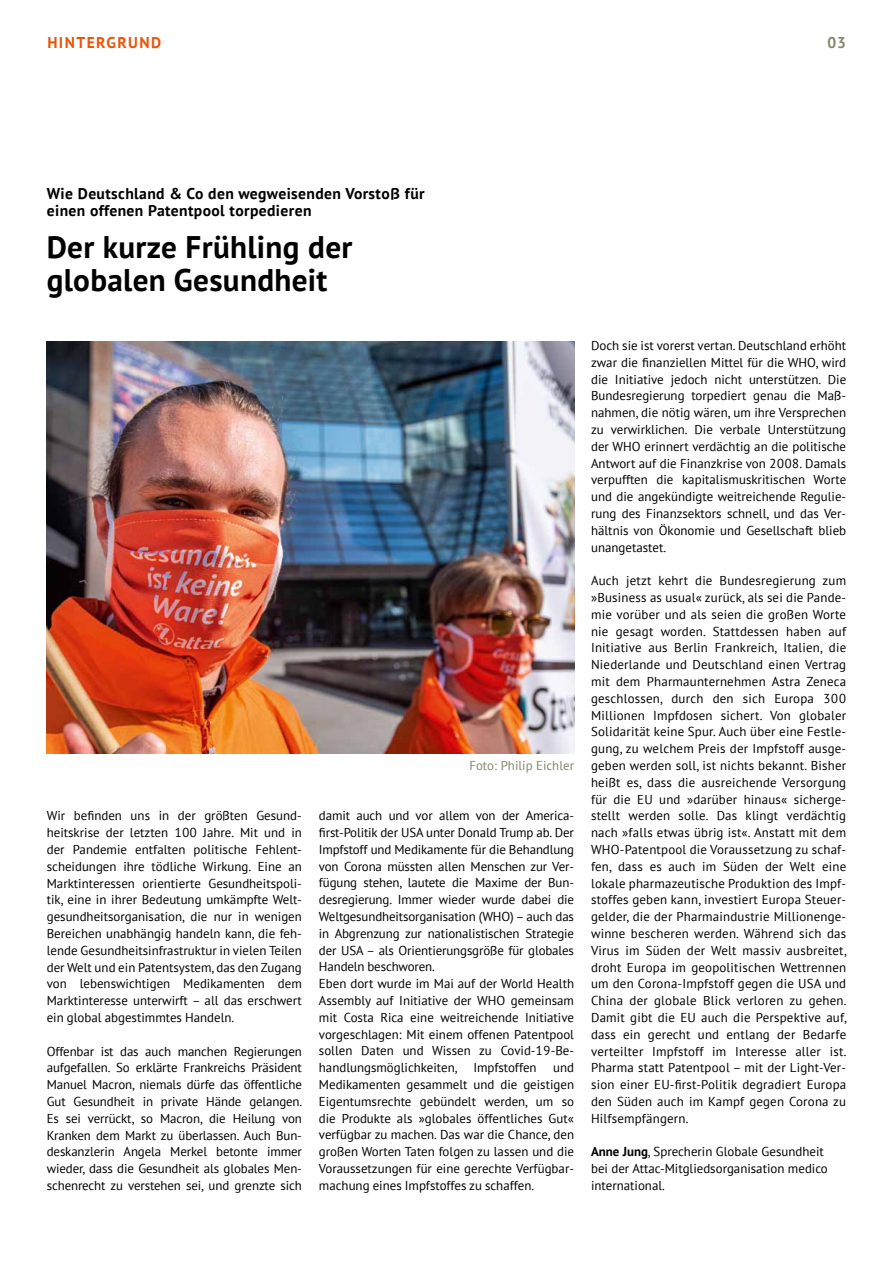
<style>
.page{position:relative;width:893px;height:1263px;background:#fff}
.page>*{position:absolute;margin:0;border:0;box-sizing:border-box;transform-origin:0 0}
.t1{font:31.2px/33.6px "Attac Serifenlos Bold";letter-spacing:.01em;color:#000}
.t2{font:15.6px/16.8px "Attac Serifenlos Bold";letter-spacing:.025em;color:#000}
.t3{font:15.6px "Attac Serifenlos Bold";color:#ea5408}
.t4{font:15.6px "Attac Serifenlos Bold";color:#86846b}
.t5{font:12.9px/16.8px "Attac Serifenlos Regular";letter-spacing:-.01em;color:#000;text-align:justify}
.t6{font:12.9px "Attac Serifenlos Regular";color:#86846b}
.s1{font-family:"Attac Serifenlos Bold"}
</style>
<div class="page">
<img style="left:47px;top:342px;width:527px;height:411px">
<p class="t3" style="left:47px;top:32px;width:51px">Hintergrund</p>
<p class="t4" style="left:827px;top:32px;width:21px">03</p>
<p class="t2" style="left:47px;top:185px;width:379px">Wie Deutschland &amp; Co den wegweisenden Vorstoß für einen offenen Patentpool torpedieren</p>
<h1 class="t1" style="left:47px;top:229px;width:307px">Der kurze Frühling der globalen Gesundheit</h1>
<p class="t5" style="left:47px;top:807px;width:257px">Wir befinden uns in der größten Gesund&shy;heitskrise der letzten 100 Jahre. Mit und in der Pandemie entfalten politische Fehlent&shy;scheidungen ihre tödliche Wirkung. Eine an Marktinteressen orientierte Gesundheitspoli&shy;tik, eine in ihrer Bedeutung umkämpfte Welt&shy;gesundheitsorganisation, die nur in wenigen Bereichen unabhängig handeln kann, die feh&shy;lende Gesundheitsinfrastruktur in vielen Teilen der Welt und ein Patentsystem, das den Zugang von lebenswichtigen Medikamenten dem Marktinteresse unterwirft – all das erschwert ein global abgestimmtes Handeln.</p>
<p class="t5" style="left:47px;top:1042px;width:257px">Offenbar ist das auch manchen Regierungen aufgefallen. So erklärte Frankreichs Präsident Manuel Macron, niemals dürfe das öffentliche Gut Gesundheit in private Hände gelangen.<br>Es sei verrückt, so Macron, die Heilung von Kranken dem Markt zu überlassen. Auch Bun&shy;deskanzlerin Angela Merkel betonte immer wieder, dass die Gesundheit als globales Men&shy;schenrecht zu verstehen sei, und grenzte sich</p>
<p class="t6" style="left:469px;top:757px;width:106px">Foto: Philip Eichler</p>
<p class="t5" style="left:319px;top:807px;width:257px;text-align:left">damit auch und vor allem von der America&shy;first-Politik der USA unter Donald Trump ab. Der Impfstoff und Medikamente für die Behandlung von Corona müssten allen Menschen zur Ver&shy;fügung stehen, lautete die Maxime der Bun&shy;desregierung. Immer wieder wurde dabei die Weltgesundheitsorganisation (WHO) – auch das in Abgrenzung zur nationalistischen Strategie der USA – als Orientierungsgröße für globales Handeln beschworen.<br>Eben dort wurde im Mai auf der World Health Assembly auf Initiative der WHO gemeinsam mit Costa Rica eine weitreichende Initiative vorgeschlagen: Mit einem offenen Patentpool sollen Daten und Wissen zu Covid-19-Be&shy;handlungsmöglichkeiten, Impfstoffen</p>
<p class="t5" style="left:319px;top:1059px;width:257px;text-indent:234px">und Medikamenten gesammelt und die geistigen Eigentumsrechte gebündelt werden, um so die Produkte als »globales öffentliches Gut« verfügbar zu machen. Das war die Chance, den großen Worten Taten folgen zu lassen und die Voraussetzungen für eine gerechte Verfügbar&shy;machung eines Impfstoffes zu schaffen.</p>
<p class="t5" style="left:591px;top:337px;width:257px">Doch sie ist vorerst vertan. Deutschland erhöht zwar die finanziellen Mittel für die WHO, wird die Initiative jedoch nicht unterstützen. Die Bundesregierung torpediert genau die Maß&shy;nahmen, die nötig wären, um ihre Versprechen zu verwirklichen. Die verbale Unterstützung der WHO erinnert verdächtig an die politische Antwort auf die Finanzkrise von 2008. Damals verpufften die kapitalismuskritischen Worte und die angekündigte weitreichende Regulie&shy;rung des Finanzsektors schnell, und das Ver&shy;hältnis von Ökonomie und Gesellschaft blieb unangetastet.</p>
<p class="t5" style="left:591px;top:572px;width:257px">Auch jetzt kehrt die Bundesregierung zum »Business as usual« zurück, als sei die Pande&shy;mie vorüber und als seien die großen Worte nie gesagt worden. Stattdessen haben auf Initiative aus Berlin Frankreich, Italien, die Niederlande und Deutschland einen Vertrag mit dem Pharmaunternehmen Astra Zeneca geschlossen, durch den sich Europa 300<br>Millionen Impfdosen sichert. Von globaler Solidarität keine Spur. Auch über eine Festle&shy;gung, zu welchem Preis der Impfstoff ausge&shy;geben werden soll, ist nichts bekannt. Bisher heißt es, dass die ausreichende Versorgung für die EU und »darüber hinaus« sicherge&shy;stellt werden solle. Das klingt verdächtig nach »falls etwas übrig ist«. Anstatt mit dem WHO-Patentpool die Voraussetzung zu schaf&shy;fen, dass es auch im Süden der Welt eine lokale pharmazeutische Produktion des Impf&shy;stoffes geben kann, investiert Europa Steuer&shy;gelder, die der Pharmaindustrie Millionenge&shy;winne bescheren werden. Während sich das Virus im Süden der Welt massiv ausbreitet, droht Europa im geopolitischen Wettrennen um den Corona-Impfstoff gegen die USA und China der globale Blick verloren zu gehen.<br>Damit gibt die EU auch die Perspektive auf, dass ein gerecht und entlang der Bedarfe verteilter Impfstoff im Interesse aller ist.<br>Pharma statt Patentpool – mit der Light-Ver&shy;sion einer EU-first-Politik degradiert Europa den Süden auch im Kampf gegen Corona zu Hilfsempfängern.</p>
<p class="t5" style="left:591px;top:1143px;width:238px;text-align:left"><span class="s1">Anne Jung</span>, Sprecherin Globale Gesundheit bei der Attac-Mitgliedsorganisation medico international.</p>
</div>
